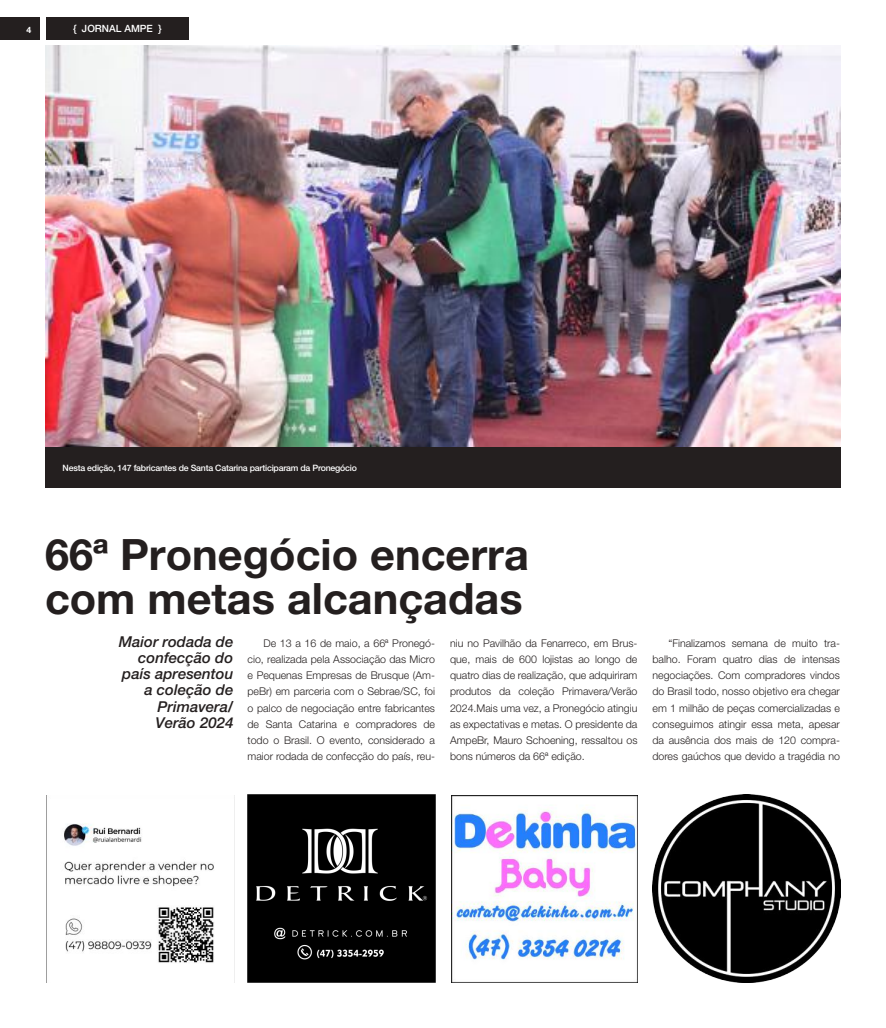
<style>
.page{position:relative;width:886px;height:1028px;background:#fff}
.page>*{position:absolute;margin:0;border:0;box-sizing:border-box;transform-origin:0 0}
.t1{font:700 43.25px/44.2px "Helvetica Neue LT Pro";color:#241f1f}
.t2{font:italic 500 15px/16.2px "Helvetica Neue LT Pro";color:#241f1f;text-align:right}
.t3{font:300 10.62px/16.2px "Helvetica Neue LT Pro";color:#241f1f;text-align:justify}
.t4{font:500 10px "Helvetica Neue LT Pro";color:#fff}
.t5{font:500 8.75px "Helvetica Neue LT Pro";letter-spacing:-.025em;color:#fff}
.t6{font:700 8.75px "Helvetica Neue LT Pro";color:#fff}
</style>
<div class="page">
<img style="left:45px;top:45px;width:796px;height:402px">
<div style="left:45px;top:447px;width:796px;height:41px;background:#241f1f"></div>
<div style="left:46px;top:18px;width:143px;height:22px;background:#241f1f"></div>
<div style="left:0;top:18px;width:40px;height:22px;background:#241f1f"></div>
<img style="left:46px;top:795px;width:168px;height:188px">
<img style="left:248px;top:794px;width:188px;height:189px">
<img style="left:451px;top:795px;width:186px;height:187px">
<img style="left:652px;top:794px;width:189px;height:189px">
<p class="t6" style="left:26px;top:24px;width:6px">4</p>
<p class="t4" style="left:73px;top:23px;width:89px">{ JORNAL AMPE }</p>
<p class="t5" style="left:63px;top:463px;width:296px">Nesta edição, 147 fabricantes de Santa Catarina participaram da Pronegócio</p>
<h1 class="t1" style="left:45px;top:531px;width:485px">66ª Pronegócio encerra com metas alcançadas</h1>
<h2 class="t2" style="left:119px;top:633px;width:116px">Maior rodada de confecção do país apresentou a coleção de<br>Primavera/<br>Verão 2024</h2>
<p class="t3" style="left:248px;top:634px;width:189px;text-indent:16px">De 13 a 16 de maio, a 66ª Pronegó&shy;cio, realizada pela Associação das Micro e Pequenas Empresas de Brusque (Am&shy;peBr) em parceria com o Sebrae/SC, foi o palco de negociação entre fabricantes de Santa Catarina e compradores de todo o Brasil. O evento, considerado a maior rodada de confecção do país, reu-</p>
<p class="t3" style="left:450px;top:634px;width:189px">niu no Pavilhão da Fenarreco, em Brus&shy;que, mais de 600 lojistas ao longo de quatro dias de realização, que adquiriram produtos da coleção Primavera/Verão 2024.Mais uma vez, a Pronegócio atingiu as expectativas e metas. O presidente da AmpeBr, Mauro Schoening, ressaltou os bons números da 66ª edição.</p>
<p class="t3" style="left:652px;top:634px;width:189px;text-indent:16px">“Finalizamos semana de muito tra&shy;balho. Foram quatro dias de intensas negociações. Com compradores vindos do Brasil todo, nosso objetivo era chegar em 1 milhão de peças comercializadas e conseguimos atingir essa meta, apesar da ausência dos mais de 120 compra&shy;dores gaúchos que devido a tragédia no</p>
</div>
